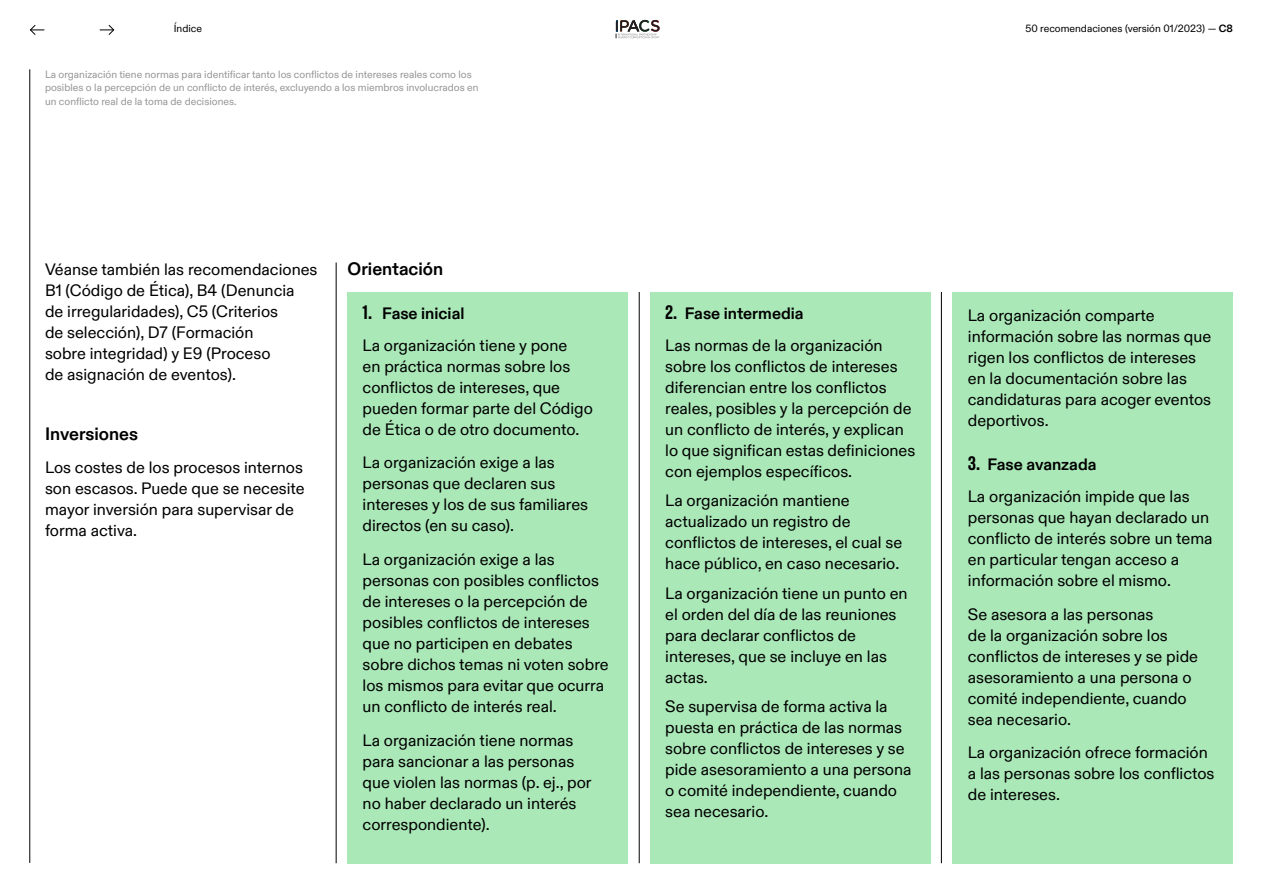
<style>
.page{position:relative;width:1263px;height:893px;background:#fff}
.page>*{position:absolute;margin:0;border:0;box-sizing:border-box;transform-origin:0 0}
.t1{font:700 18px "Olympic Sans";color:#000}
.t2{font:16.5px/21px "Olympic Sans";color:#000}
.t3{font:10.5px/13.5px "Olympic Sans";color:#969696}
.t4{font:10.5px "Olympic Sans";color:#000}
.s1{font-weight:700}
.s2{font-family:"Olympic Headline";font-size:19.5px}
</style>
<div class="page">
<hr style="left:30px;top:69px;width:1px;height:794px;background:#000">
<hr style="left:941px;top:292px;width:1px;height:571px;background:#000">
<hr style="left:639px;top:292px;width:1px;height:571px;background:#000">
<div style="left:348px;top:292px;width:280px;height:571px;background:#aae8b8"></div>
<div style="left:650px;top:292px;width:280px;height:571px;background:#aae8b8"></div>
<div style="left:953px;top:292px;width:280px;height:571px;background:#aae8b8"></div>
<hr style="left:336px;top:262px;width:1px;height:601px;background:#000">
<svg style="left:616px;top:20px;width:44px;height:18px"></svg>
<svg style="left:30px;top:25px;width:14px;height:10px"></svg>
<svg style="left:100px;top:24px;width:14px;height:11px"></svg>
<p class="t4" style="left:174px;top:20px;width:30px">Índice</p>
<p class="t4" style="left:1025px;top:20px;width:209px">50 recomendaciones (versión 01/2023) — <span class="s1">C8</span></p>
<p class="t3" style="left:45px;top:67px;width:435px">La organización tiene normas para identificar tanto los conflictos de intereses reales como los posibles o la percepción de un conflicto de interés, excluyendo a los miembros involucrados en un conflicto real de la toma de decisiones.</p>
<p class="t2" style="left:45px;top:258px;width:274px">Véanse también las recomendaciones<br>B1 (Código de Ética), B4 (Denuncia<br>de irregularidades), C5 (Criterios<br>de selección), D7 (Formación<br>sobre integridad) y E9 (Proceso<br>de asignación de eventos).</p>
<p class="t1" style="left:45px;top:420px;width:95px">Inversiones</p>
<p class="t2" style="left:45px;top:455px;width:261px">Los costes de los procesos internos son escasos. Puede que se necesite mayor inversión para supervisar de forma activa.</p>
<p class="t1" style="left:348px;top:255px;width:97px">Orientación</p>
<p class="t2" style="left:363px;top:296px;width:206px;line-height:32.2px"><span class="s2">1.</span> <span class="s1">Fase inicial<br></span>La organización tiene y pone</p>
<p class="t2" style="left:363px;top:354px;width:232px">en práctica normas sobre los conflictos de intereses, que pueden formar parte del Código de Ética o de otro documento.</p>
<p class="t2" style="left:363px;top:451px;width:227px">La organización exige a las personas que declaren sus intereses y los de sus familiares directos (en su caso).</p>
<p class="t2" style="left:363px;top:548px;width:248px">La organización exige a las personas con posibles conflictos de intereses o la percepción de posibles conflictos de intereses que no participen en debates sobre dichos temas ni voten sobre los mismos para evitar que ocurra un conflicto de interés real.</p>
<p class="t2" style="left:363px;top:728px;width:230px">La organización tiene normas para sancionar a las personas que violen las normas (p. ej., por no haber declarado un interés correspondiente).</p>
<p class="t2" style="left:665px;top:296px;width:219px;line-height:32.2px"><span class="s2">2.</span> <span class="s1">Fase intermedia<br></span>Las normas de la organización</p>
<p class="t2" style="left:665px;top:354px;width:252px">sobre los conflictos de intereses diferencian entre los conflictos reales, posibles y la percepción de un conflicto de interés, y explican lo que significan estas definiciones con ejemplos específicos.</p>
<p class="t2" style="left:665px;top:489px;width:239px">La organización mantiene actualizado un registro de conflictos de intereses, el cual se hace público, en caso necesario.</p>
<p class="t2" style="left:665px;top:581px;width:244px">La organización tiene un punto en el orden del día de las reuniones para declarar conflictos de intereses, que se incluye en las actas.</p>
<p class="t2" style="left:665px;top:695px;width:248px">Se supervisa de forma activa la puesta en práctica de las normas sobre conflictos de intereses y se pide asesoramiento a una persona o comité independiente, cuando sea necesario.</p>
<p class="t2" style="left:968px;top:304px;width:245px">La organización comparte información sobre las normas que rigen los conflictos de intereses en la documentación sobre las candidaturas para acoger eventos deportivos.</p>
<p class="t2" style="left:968px;top:447px;width:223px;line-height:32.1px"><span class="s2">3.</span> <span class="s1">Fase avanzada<br></span>La organización impide que las</p>
<p class="t2" style="left:968px;top:506px;width:246px">personas que hayan declarado un conflicto de interés sobre un tema en particular tengan acceso a información sobre el mismo.</p>
<p class="t2" style="left:968px;top:602px;width:232px">Se asesora a las personas<br>de la organización sobre los conflictos de intereses y se pide asesoramiento a una persona o comité independiente, cuando sea necesario.</p>
<p class="t2" style="left:968px;top:741px;width:248px">La organización ofrece formación a las personas sobre los conflictos de intereses.</p>
</div>
